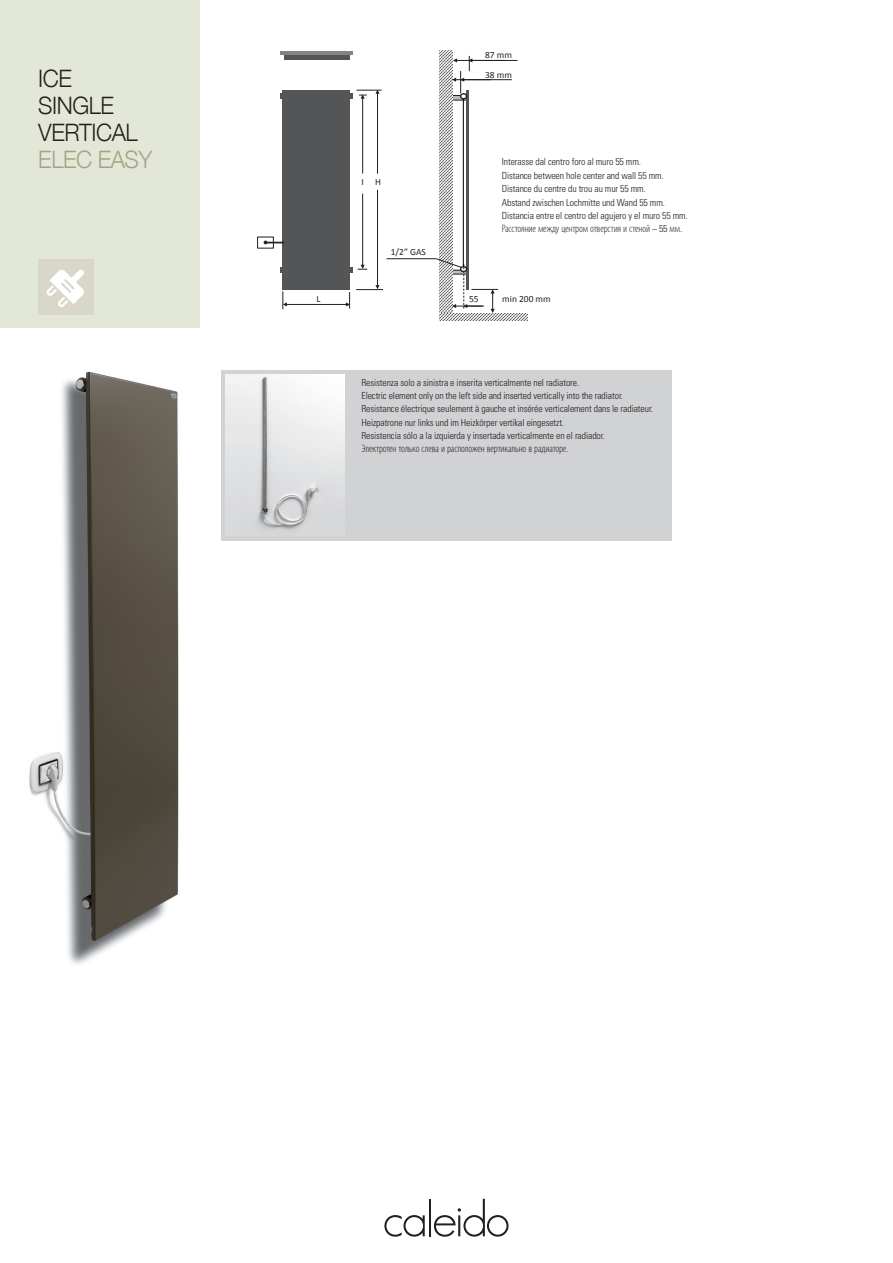
<style>
.page{position:relative;width:893px;height:1263px;background:#fff}
.page>*{position:absolute;margin:0;border:0;box-sizing:border-box;transform-origin:0 0}
._01_prodotto{font:300 24px/27px "Helvetica Neue";letter-spacing:-.02em;color:#231f20;scale:.95 1}
._01_prodotto-2{font:300 24px "Helvetica Neue";letter-spacing:-.02em;color:#a1a581;scale:.95 1}
._04b_spaziato{font:300 condensed 10.8px "Myriad Pro";letter-spacing:-.01em;color:#231f20}
._04b_spaziato-2{font:300 condensed 9.75px "Univers LT Std";letter-spacing:-.01em;color:#231f20}
.t1{font:9.45px "Calibri";color:#231f20}
.s1{font-family:"Univers LT Std";font-size:9.75px}
</style>
<div class="page">
<img style="left:29px;top:371px;width:150px;height:593px">
<div style="left:221px;top:370px;width:451px;height:170px;background:#d1d2d4"></div>
<img style="left:225px;top:374px;width:119px;height:156px">
<div style="left:284px;top:53px;width:65px;height:6px;background:#545557"></div>
<hr style="left:280px;top:51px;width:73px;height:4px;background:#828487">
<div style="left:283px;top:90px;width:67px;height:200px;background:#545557"></div>
<div style="left:280px;top:93px;width:72px;height:6px;background:#545557"></div>
<div style="left:280px;top:267px;width:72px;height:5px;background:#545557"></div>
<div style="left:257px;top:236px;width:17px;height:13px;border:1px solid #231f20"></div>
<svg style="left:264px;top:241px;width:20px;height:3px"></svg>
<svg style="left:439px;top:51px;width:13px;height:207px;background:#bcbabb"></svg>
<svg style="left:439px;top:313px;width:88px;height:8px"></svg>
<hr style="left:466px;top:90px;width:3px;height:200px;background:#545557">
<hr style="left:387px;top:258px;width:49px;height:1px;background:#231f20">
<hr style="left:362px;top:96px;width:1px;height:78px;background:#231f20">
<hr style="left:362px;top:194px;width:1px;height:73px;background:#231f20">
<svg style="left:358px;top:265px;width:9px;height:5px"></svg>
<hr style="left:377px;top:91px;width:1px;height:83px;background:#231f20">
<svg style="left:357px;top:90px;width:25px;height:9px"></svg>
<hr style="left:377px;top:190px;width:1px;height:98px;background:#231f20">
<svg style="left:356px;top:285px;width:27px;height:5px"></svg>
<hr style="left:284px;top:304px;width:65px;height:1px;background:#231f20">
<svg style="left:283px;top:291px;width:4px;height:18px"></svg>
<svg style="left:346px;top:292px;width:4px;height:17px"></svg>
<hr style="left:462px;top:79px;width:50px;height:1px;background:#231f20">
<hr style="left:470px;top:60px;width:48px;height:1px;background:#231f20">
<svg style="left:452px;top:56px;width:20px;height:43px"></svg>
<svg style="left:436px;top:258px;width:62px;height:55px"></svg>
<hr style="left:463px;top:99px;width:1px;height:168px;background:#000002">
<svg style="left:384px;top:1215px;width:41px;height:22px"></svg>
<hr style="left:429px;top:1199px;width:2px;height:37px;background:#231f20">
<svg style="left:434px;top:1199px;width:75px;height:38px"></svg>
<div style="left:0;top:0;width:200px;height:327px;background:#e3e7d8"></div>
<div style="left:38px;top:259px;width:56px;height:56px;background:#d8d7c8"></div>
<svg style="left:46px;top:269px;width:38px;height:38px"></svg>
<p class="_01_prodotto" style="left:38px;top:63px;width:106px">ICE<br>SINGLE<br>VERTICAL</p>
<p class="_01_prodotto-2" style="left:38px;top:140px;width:122px">ELEC EASY</p>
<p class="t1" style="left:317px;top:293px;width:5px">L</p>
<p class="t1" style="left:485px;top:49px;width:28px">87 mm</p>
<p class="t1" style="left:362px;top:176px;width:21px">I H</p>
<p class="t1" style="left:391px;top:246px;width:37px">1/2” GAS</p>
<p class="t1" style="left:485px;top:68px;width:28px">38 mm</p>
<p class="_04b_spaziato-2" style="left:502px;top:156px;width:141px">Interasse dal centro foro al muro 55 mm.</p>
<p class="_04b_spaziato-2" style="left:502px;top:169px;width:164px">Distance between hole center and wall 55 mm.</p>
<p class="_04b_spaziato-2" style="left:502px;top:183px;width:146px">Distance du centre du trou au mur 55 mm.</p>
<p class="_04b_spaziato-2" style="left:502px;top:196px;width:165px">Abstand zwischen Lochmitte und Wand 55 mm.</p>
<p class="_04b_spaziato-2" style="left:502px;top:210px;width:187px">Distancia entre el centro del agujero y el muro 55 mm.</p>
<p class="_04b_spaziato" style="left:502px;top:223px;width:182px">Расстояние между центром отверстия и стеной <span class="s1">– 55</span> мм<span class="s1">.</span></p>
<p class="t1" style="left:469px;top:293px;width:11px">55</p>
<p class="t1" style="left:502px;top:293px;width:50px">min 200 mm</p>
<p class="_04b_spaziato-2" style="left:361px;top:376px;width:219px">Resistenza solo a sinistra e inserita verticalmente nel radiatore.</p>
<p class="_04b_spaziato-2" style="left:361px;top:390px;width:263px">Electric element only on the left side and inserted vertically into the radiator.</p>
<p class="_04b_spaziato-2" style="left:361px;top:403px;width:293px">Resistance électrique seulement à gauche et insérée verticalement dans le radiateur.</p>
<p class="_04b_spaziato-2" style="left:361px;top:416px;width:204px">Heizpatrone nur links und im Heizkörper vertikal eingesetzt.</p>
<p class="_04b_spaziato-2" style="left:361px;top:430px;width:245px">Resistencia sólo a la izquierda y insertada verticalmente en el radiador.</p>
<p class="_04b_spaziato" style="left:361px;top:443px;width:209px">Электротен только слева и расположен вертикально в радиаторе<span class="s1">.</span></p>
</div>
